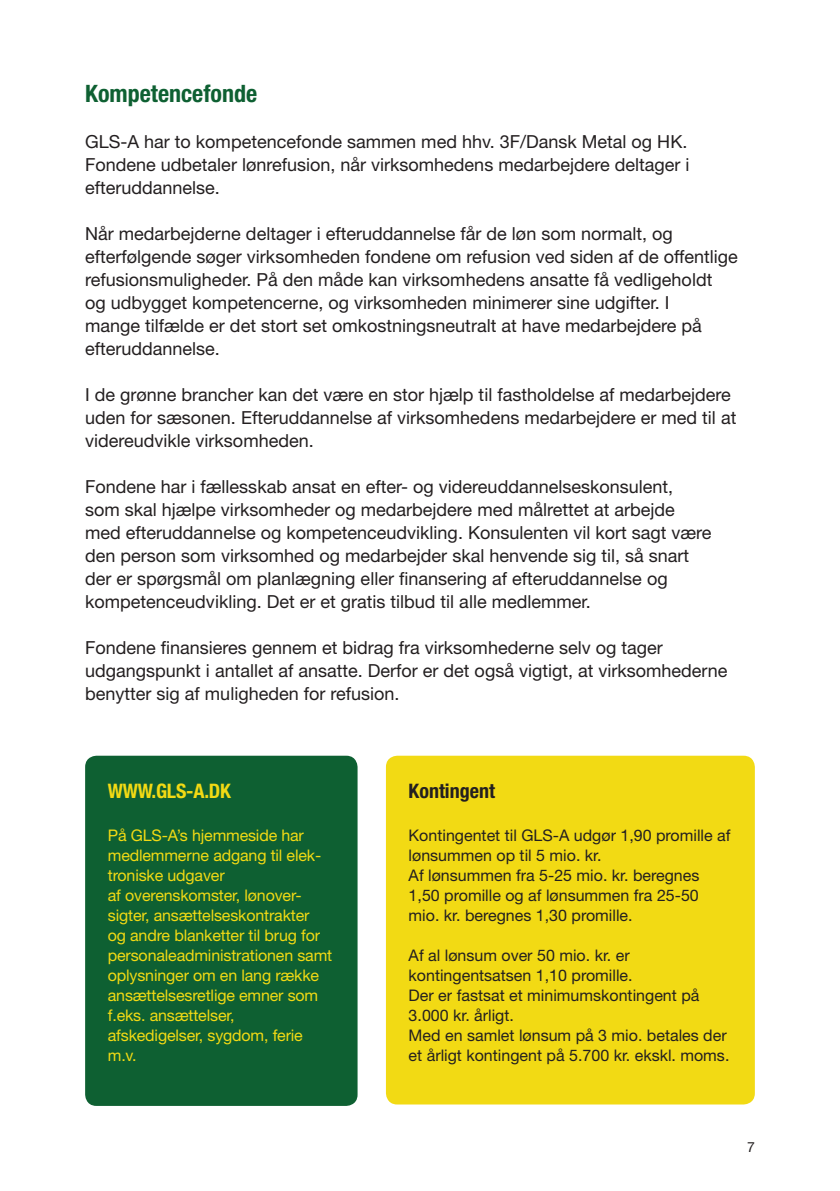
<style>
.page{position:relative;width:840px;height:1191px;background:#fff}
.page>*{position:absolute;margin:0;border:0;box-sizing:border-box;transform-origin:0 0}
.Mellemrubrik{font:700 condensed 24px "Helvetica Neue LT Pro";color:#0e6032}
.Mellemrubrik-2{font:700 condensed 20px "Helvetica Neue LT Pro";letter-spacing:-.01em;color:#f2da14}
.Mellemrubrik-3{font:700 condensed 20px "Helvetica Neue LT Pro";color:#231f20}
.Brødtekst{font:18px/23px "Helvetica Neue LT Pro";color:#231f20}
.Brødtekst-2{font:16px/20px "Helvetica Neue LT Pro";color:#231f20}
.Brødtekst-3{font:16px/20px "Helvetica Neue LT Pro";letter-spacing:-.01em;color:#f2da14}
.t1{font:14px "Helvetica Neue LT Pro";color:#231f20}
</style>
<div class="page">
<div style="left:85px;top:755px;width:272px;height:351px;background:#0e6032;border-radius:11px"></div>
<div style="left:386px;top:755px;width:368px;height:349px;background:#f2da14;border-radius:11px"></div>
<p class="Mellemrubrik" style="left:85px;top:79px;width:173px">Kompetencefonde</p>
<p class="Brødtekst" style="left:85px;top:130px;width:605px">GLS-A har to kompetencefonde sammen med hhv. 3F/Dansk Metal og HK.<br>Fondene udbetaler lønrefusion, når virksomhedens medarbejdere deltager i efteruddannelse.</p>
<p class="Brødtekst" style="left:85px;top:222px;width:654px">Når medarbejderne deltager i efteruddannelse får de løn som normalt, og efterfølgende søger virksomheden fondene om refusion ved siden af de offentlige refusionsmuligheder. På den måde kan virksomhedens ansatte få vedligeholdt<br>og udbygget kompetencerne, og virksomheden minimerer sine udgifter. I<br>mange tilfælde er det stort set omkostningsneutralt at have medarbejdere på efteruddannelse.</p>
<p class="Brødtekst" style="left:85px;top:383px;width:652px">I de grønne brancher kan det være en stor hjælp til fastholdelse af medarbejdere uden for sæsonen. Efteruddannelse af virksomhedens medarbejdere er med til at videreudvikle virksomheden.</p>
<p class="Brødtekst" style="left:85px;top:475px;width:627px">Fondene har i fællesskab ansat en efter- og videreuddannelseskonsulent, som skal hjælpe virksomheder og medarbejdere med målrettet at arbejde med efteruddannelse og kompetenceudvikling. Konsulenten vil kort sagt være den person som virksomhed og medarbejder skal henvende sig til, så snart der er spørgsmål om planlægning eller finansering af efteruddannelse og kompetenceudvikling. Det er et gratis tilbud til alle medlemmer.</p>
<p class="Brødtekst" style="left:85px;top:636px;width:643px">Fondene finansieres gennem et bidrag fra virksomhederne selv og tager udgangspunkt i antallet af ansatte. Derfor er det også vigtigt, at virksomhederne benytter sig af muligheden for refusion.</p>
<p class="Mellemrubrik-2" style="left:108px;top:779px;width:125px">WWW.GLS-A.DK</p>
<p class="Brødtekst-3" style="left:108px;top:825px;width:226px">På GLS-A’s hjemmeside har medlemmerne adgang til elek&shy;troniske udgaver<br>af overenskomster, lønover&shy;sigter, ansættelseskontrakter<br>og andre blanketter til brug for personaleadministrationen samt oplysninger om en lang række ansættelsesretlige emner som f.eks. ansættelser, afskedigelser, sygdom, ferie m.v.</p>
<p class="Mellemrubrik-3" style="left:408px;top:779px;width:88px">Kontingent</p>
<p class="Brødtekst-2" style="left:408px;top:825px;width:323px">Kontingentet til GLS-A udgør 1,90 promille af lønsummen op til 5 mio. kr.<br>Af lønsummen fra 5-25 mio. kr. beregnes 1,50 promille og af lønsummen fra 25-50 mio. kr. beregnes 1,30 promille.</p>
<p class="Brødtekst-2" style="left:408px;top:945px;width:225px">Af al lønsum over 50 mio. kr. er kontingentsatsen 1,10 promille.</p>
<p class="Brødtekst-2" style="left:408px;top:985px;width:292px">Der er fastsat et minimumskontingent på<br>3.000 kr. årligt.</p>
<p class="Brødtekst-2" style="left:408px;top:1025px;width:322px">Med en samlet lønsum på 3 mio. betales der et årligt kontingent på 5.700 kr. ekskl. moms.</p>
<p class="t1" style="left:746px;top:1138px;width:9px">7</p>
</div>
